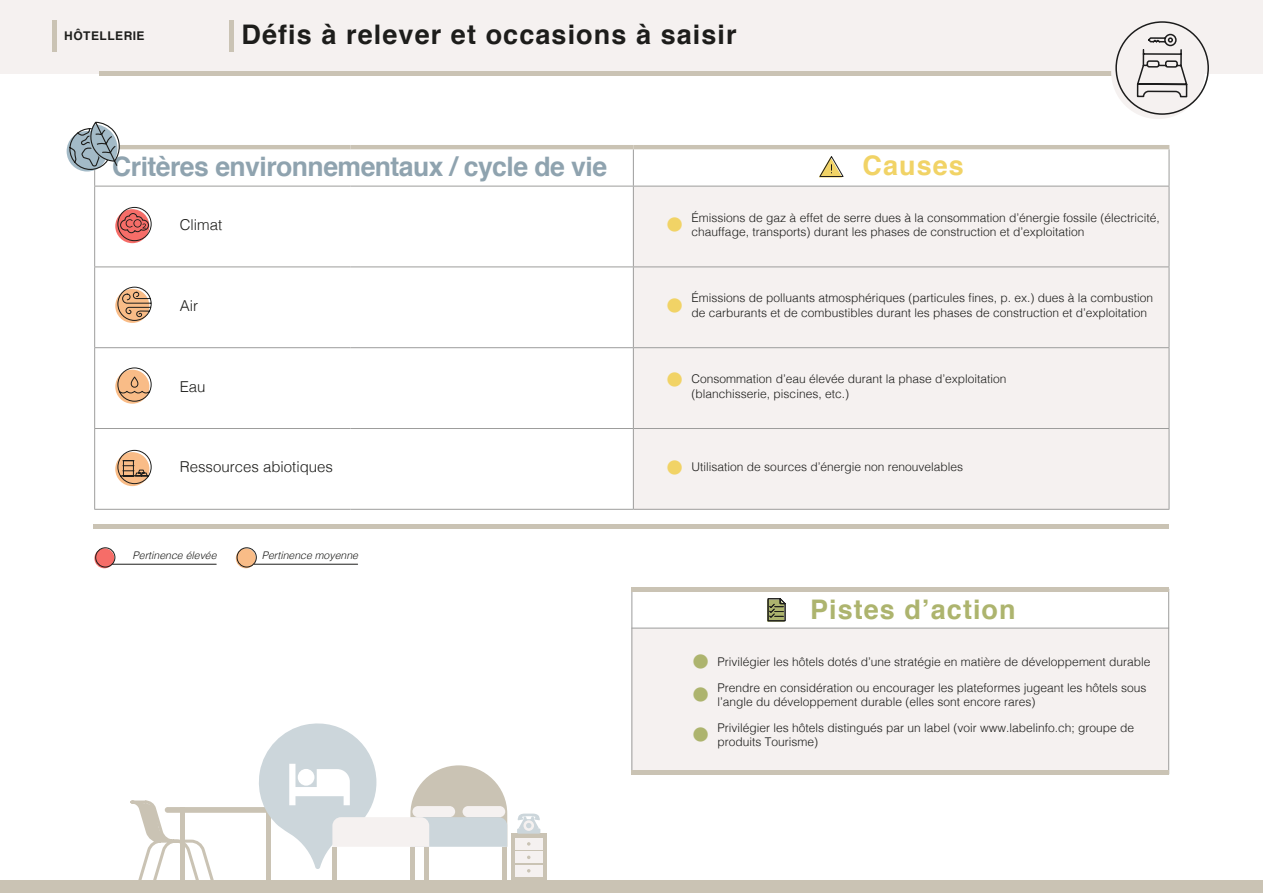
<style>
.page{position:relative;width:1263px;height:893px;background:#fff}
.page>*{position:absolute;margin:0;border:0;box-sizing:border-box;transform-origin:0 0}
.id60718{font:700 27px "Helvetica";letter-spacing:.04em;color:#1d1d1b}
.id60729{font:700 27px "Helvetica";letter-spacing:.04em;color:#adb46e}
.id60728{font:700 27px "Helvetica";letter-spacing:.04em;color:#f1d366}
.id60719{font:700 26.85px "Helvetica";letter-spacing:-.02em;color:#8fa3af}
.id60723{font:300 15px "Helvetica";color:#1d1d1b}
.t1{font:300 12px/14.4px "Helvetica";color:#1d1d1b}
.t2{font:700 12px "Helvetica";letter-spacing:.04em;color:#1d1d1b}
.t3{font:italic 300 10.5px "Helvetica";color:#1d1d1b}
.s1{font-size:39.6px;color:#f1d366}
.s2{font-size:39.6px;color:#adb46e}
</style>
<div class="page">
<div style="left:0;top:880px;width:1263px;height:13px;background:#cac3b4"></div>
<div style="left:0;top:0;width:1263px;height:73px;background:#f5f1f0"></div>
<hr style="left:100px;top:71px;width:1063px;height:4px;background:#cac3b4">
<hr style="left:52px;top:20px;width:4px;height:31px;background:#cac3b4">
<hr style="left:229px;top:20px;width:4px;height:31px;background:#cac3b4">
<div style="left:1111px;top:26px;width:94px;height:93px;background:#f5f1f0;border-radius:50%"></div>
<hr style="left:254px;top:564px;width:104px;height:1px;background:#1d1d1b">
<svg style="left:236px;top:548px;width:20px;height:20px"></svg>
<div style="left:237px;top:547px;width:20px;height:20px;border:1px solid #1d1d1b;border-radius:50%"></div>
<div style="left:94px;top:548px;width:20px;height:20px;background:#f66d68;border-radius:50%"></div>
<div style="left:95px;top:547px;width:20px;height:20px;border:1px solid #1d1d1b;border-radius:50%"></div>
<hr style="left:113px;top:564px;width:103px;height:1px;background:#1d1d1b">
<svg style="left:1115px;top:21px;width:95px;height:94px"></svg>
<div style="left:266px;top:807px;width:5px;height:83px;background:#cac3b4"></div>
<div style="left:165px;top:807px;width:121px;height:6px;background:#cac3b4;border-radius:3px"></div>
<svg style="left:130px;top:800px;width:86px;height:80px"></svg>
<div style="left:332px;top:847px;width:5px;height:33px;background:#cac3b4"></div>
<hr style="left:425px;top:847px;width:4px;height:33px;background:#cac3b4">
<div style="left:410px;top:847px;width:5px;height:33px;background:#cac3b4"></div>
<hr style="left:503px;top:847px;width:4px;height:33px;background:#cac3b4">
<svg style="left:511px;top:834px;width:36px;height:46px"></svg>
<svg style="left:256px;top:723px;width:251px;height:147px"></svg>
<div style="left:515px;top:852px;width:27px;height:11px;background:#f5f1f0"></div>
<div style="left:515px;top:838px;width:27px;height:11px;background:#f5f1f0"></div>
<div style="left:515px;top:865px;width:27px;height:11px;background:#f5f1f0"></div>
<div style="left:517px;top:828px;width:23px;height:6px;background:#ccd6db"></div>
<svg style="left:517px;top:814px;width:24px;height:17px"></svg>
<div style="left:632px;top:628px;width:537px;height:144px;background:#f5f1f0"></div>
<hr style="left:631px;top:628px;width:538px;height:1px;background:#9d9d9c">
<hr style="left:631px;top:589px;width:1px;height:183px;background:#9d9d9c">
<hr style="left:1168px;top:589px;width:1px;height:185px;background:#9d9d9c">
<div style="left:94px;top:524px;width:1075px;height:5px;background:#cac3b4"></div>
<hr style="left:631px;top:587px;width:538px;height:4px;background:#cac3b4">
<hr style="left:631px;top:770px;width:538px;height:4px;background:#cac3b4">
<svg style="left:767px;top:598px;width:19px;height:24px"></svg>
<div style="left:634px;top:187px;width:535px;height:322px;background:#f5f1f0"></div>
<hr style="left:94px;top:149px;width:1px;height:37px;background:#9d9d9c">
<hr style="left:633px;top:149px;width:1px;height:37px;background:#9d9d9c">
<hr style="left:1169px;top:149px;width:1px;height:37px;background:#9d9d9c">
<hr style="left:94px;top:186px;width:256px;height:1px;background:#9d9d9c">
<hr style="left:94px;top:186px;width:1px;height:81px;background:#9d9d9c">
<hr style="left:350px;top:186px;width:283px;height:1px;background:#9d9d9c">
<hr style="left:633px;top:186px;width:536px;height:1px;background:#9d9d9c">
<hr style="left:633px;top:186px;width:1px;height:81px;background:#9d9d9c">
<hr style="left:1169px;top:186px;width:1px;height:81px;background:#9d9d9c">
<hr style="left:94px;top:267px;width:256px;height:1px;background:#9d9d9c">
<hr style="left:94px;top:267px;width:1px;height:80px;background:#9d9d9c">
<hr style="left:350px;top:267px;width:283px;height:1px;background:#9d9d9c">
<hr style="left:633px;top:267px;width:536px;height:1px;background:#9d9d9c">
<hr style="left:633px;top:267px;width:1px;height:80px;background:#9d9d9c">
<hr style="left:1169px;top:267px;width:1px;height:80px;background:#9d9d9c">
<hr style="left:94px;top:347px;width:256px;height:1px;background:#9d9d9c">
<hr style="left:94px;top:348px;width:1px;height:80px;background:#9d9d9c">
<hr style="left:350px;top:347px;width:283px;height:1px;background:#9d9d9c">
<hr style="left:633px;top:347px;width:536px;height:1px;background:#9d9d9c">
<hr style="left:633px;top:348px;width:1px;height:80px;background:#9d9d9c">
<hr style="left:1169px;top:348px;width:1px;height:80px;background:#9d9d9c">
<hr style="left:94px;top:428px;width:256px;height:1px;background:#9d9d9c">
<hr style="left:94px;top:429px;width:1px;height:80px;background:#9d9d9c">
<hr style="left:350px;top:428px;width:283px;height:1px;background:#9d9d9c">
<hr style="left:633px;top:428px;width:536px;height:1px;background:#9d9d9c">
<hr style="left:633px;top:429px;width:1px;height:80px;background:#9d9d9c">
<hr style="left:1169px;top:429px;width:1px;height:80px;background:#9d9d9c">
<hr style="left:94px;top:509px;width:256px;height:1px;background:#9d9d9c">
<hr style="left:350px;top:509px;width:283px;height:1px;background:#9d9d9c">
<hr style="left:633px;top:509px;width:536px;height:1px;background:#9d9d9c">
<hr style="left:94px;top:145px;width:256px;height:4px;background:#cac3b4">
<hr style="left:350px;top:145px;width:283px;height:4px;background:#cac3b4">
<hr style="left:633px;top:145px;width:536px;height:4px;background:#cac3b4">
<svg style="left:67px;top:131px;width:40px;height:41px"></svg>
<svg style="left:68px;top:121px;width:53px;height:50px"></svg>
<svg style="left:819px;top:156px;width:25px;height:21px"></svg>
<svg style="left:115px;top:209px;width:34px;height:34px"></svg>
<div style="left:118px;top:207px;width:34px;height:34px;border:1px solid #1d1d1b;border-radius:50%"></div>
<svg style="left:120px;top:213px;width:29px;height:20px"></svg>
<svg style="left:115px;top:289px;width:34px;height:34px"></svg>
<svg style="left:117px;top:286px;width:35px;height:35px"></svg>
<svg style="left:115px;top:370px;width:34px;height:34px"></svg>
<svg style="left:117px;top:367px;width:35px;height:35px"></svg>
<svg style="left:115px;top:452px;width:34px;height:34px"></svg>
<svg style="left:117px;top:450px;width:35px;height:34px"></svg>
<p class="t2" style="left:64px;top:26px;width:82px">HÔTELLERIE</p>
<h2 class="id60718" style="left:242px;top:13px;width:497px">Défis à relever et occasions à saisir</h2>
<h3 class="id60719" style="left:112px;top:145px;width:496px">Critères environnementaux / cycle de vie</h3>
<h4 class="id60728" style="left:862px;top:143px;width:103px">Causes</h4>
<p class="id60723" style="left:180px;top:212px;width:44px">Climat</p>
<p class="t1" style="left:692px;top:209px;width:470px;text-indent:-27px"><span class="s1">•</span> Émissions de gaz à effet de serre dues à la consommation d’énergie fossile (électricité, chauffage, transports) durant les phases de construction et d’exploitation</p>
<p class="id60723" style="left:180px;top:293px;width:20px">Air</p>
<p class="t1" style="left:692px;top:290px;width:463px;text-indent:-27px"><span class="s1">•</span> Émissions de polluants atmosphériques (particules fines, p. ex.) dues à la combustion de carburants et de combustibles durant les phases de construction et d’exploitation</p>
<p class="id60723" style="left:180px;top:373px;width:27px">Eau</p>
<p class="t1" style="left:692px;top:371px;width:316px;text-indent:-27px"><span class="s1">•</span> Consommation d’eau élevée durant la phase d’exploitation (blanchisserie, piscines, etc.)</p>
<p class="id60723" style="left:180px;top:454px;width:155px">Ressources abiotiques</p>
<p class="t1" style="left:665px;top:459px;width:300px"><span class="s1">•</span> Utilisation de sources d’énergie non renouvelables</p>
<p class="t3" style="left:133px;top:546px;width:86px">Pertinence élevée</p>
<p class="t3" style="left:262px;top:546px;width:98px">Pertinence moyenne</p>
<h4 class="id60729" style="left:810px;top:588px;width:207px">Pistes d’action</h4>
<p class="t1" style="left:691px;top:653px;width:461px"><span class="s2">•</span> Privilégier les hôtels dotés d’une stratégie en matière de développement durable</p>
<p class="t1" style="left:717px;top:679px;width:430px;text-indent:-27px"><span class="s2">•</span> Prendre en considération ou encourager les plateformes jugeant les hôtels sous l’angle du développement durable (elles sont encore rares)</p>
<p class="t1" style="left:717px;top:720px;width:418px;text-indent:-27px"><span class="s2">•</span> Privilégier les hôtels distingués par un label (voir www.labelinfo.ch; groupe de produits Tourisme)</p>
</div>
